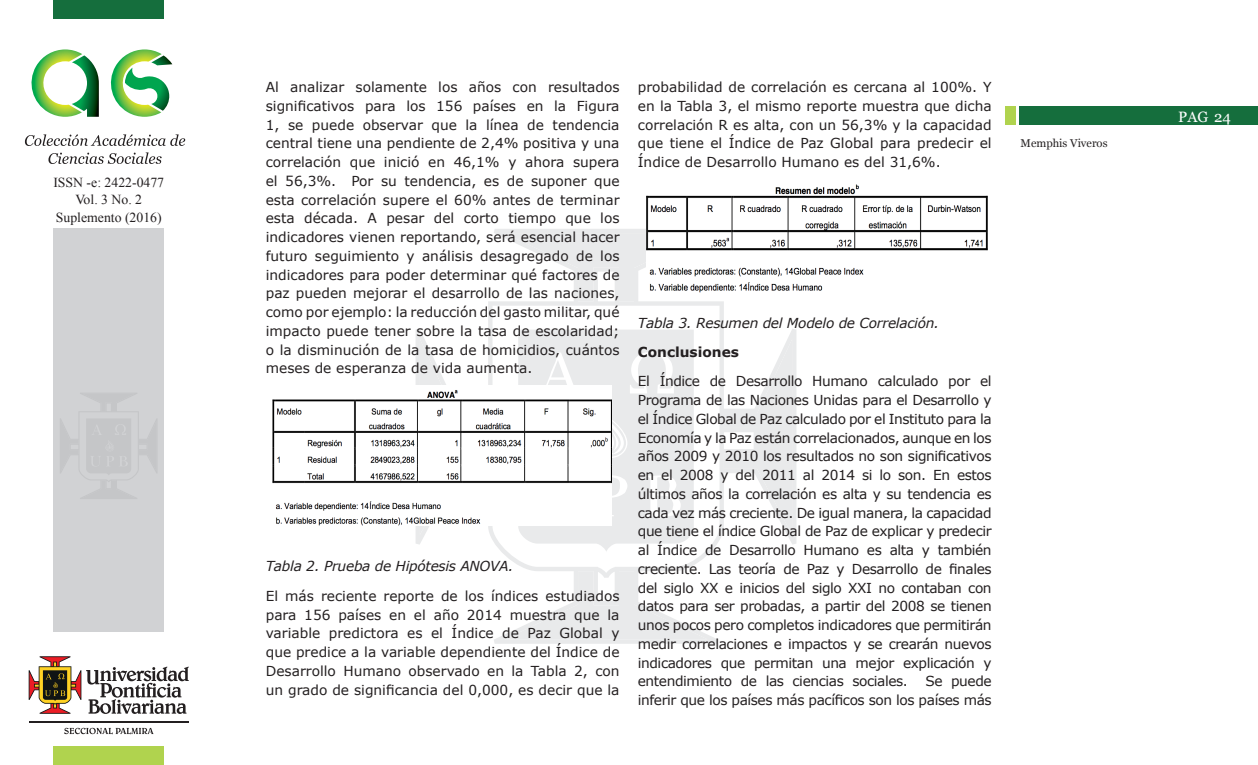
<style>
.page{position:relative;width:1258px;height:765px;background:#fff}
.page>*{position:absolute;margin:0;border:0;box-sizing:border-box;transform-origin:0 0}
.t1{font:15px "Georgia";color:#fff}
.Cuerpo_2{font:13.75px/18.8px "Verdana";color:#231f20;text-align:justify}
.Cuerpo_2-2{font:italic 13.75px "Verdana";letter-spacing:-.02em;color:#231f20}
.Cuerpo_2-3{font:13.75px/18.8px "Verdana";letter-spacing:-.03em;color:#231f20;text-align:right}
.t2{font:13.75px/17.5px "Times New Roman";color:#231f20;text-align:center}
.Cuerpo_2-4{font:700 13.75px "Verdana";color:#231f20}
.t3{font:11.25px "Georgia";color:#231f20}
</style>
<div class="page">
<div style="left:54px;top:229px;width:110px;height:403px;background:#d1d2d4"></div>
<div style="left:54px;top:0;width:110px;height:18px;background:#156e3d"></div>
<div style="left:1020px;top:107px;width:238px;height:18px;background:#156e3d"></div>
<div style="left:1006px;top:107px;width:10px;height:18px;background:#b0d34e"></div>
<div style="left:54px;top:747px;width:110px;height:18px;background:#b0d34e"></div>
<svg style="left:29px;top:656px;width:160px;height:58px"></svg>
<svg style="left:64px;top:728px;width:89px;height:6px"></svg>
<hr style="left:29px;top:721px;width:160px;height:1px;background:#231f20">
<svg style="left:60px;top:393px;width:97px;height:106px"></svg>
<svg style="left:416px;top:229px;width:380px;height:415px"></svg>
<svg style="left:518px;top:330px;width:176px;height:222px;background:#ececed"></svg>
<svg style="left:657px;top:477px;width:16px;height:37px"></svg>
<svg style="left:551px;top:360px;width:13px;height:17px"></svg>
<svg style="left:110px;top:49px;width:62px;height:68px"></svg>
<svg style="left:31px;top:49px;width:68px;height:68px"></svg>
<svg style="left:25px;top:134px;width:160px;height:12px"></svg>
<svg style="left:48px;top:152px;width:114px;height:12px"></svg>
<img style="left:273px;top:386px;width:339px;height:140px">
<img style="left:647px;top:184px;width:340px;height:108px">
<p class="t2" style="left:53px;top:173px;width:112px">ISSN -e: 2422-0477<br>Vol. 3 No. 2<br>Suplemento (2016)</p>
<p class="Cuerpo_2" style="left:266px;top:77px;width:355px">Al analizar solamente los años con resultados significativos para los 156 países en la Figura 1, se puede observar que la línea de tendencia central tiene una pendiente de 2,4% positiva y una correlación que inició en 46,1% y ahora supera el 56,3%. Por su tendencia, es de suponer que esta correlación supere el 60% antes de terminar esta década. A pesar del corto tiempo que los indicadores vienen reportando, será esencial hacer futuro seguimiento y análisis desagregado de los indicadores para poder determinar qué factores de paz pueden mejorar el desarrollo de las naciones, como por ejemplo: la reducción del gasto militar, qué impacto puede tener sobre la tasa de escolaridad; o la disminución de la tasa de homicidios, cuántos meses de esperanza de vida aumenta.</p>
<p class="Cuerpo_2-2" style="left:266px;top:557px;width:249px">Tabla 2. Prueba de Hipótesis ANOVA.</p>
<p class="Cuerpo_2" style="left:266px;top:586px;width:355px">El más reciente reporte de los índices estudiados para 156 países en el año 2014 muestra que la variable predictora es el Índice de Paz Global y que predice a la variable dependiente del Índice de Desarrollo Humano observado en la Tabla 2, con un grado de significancia del 0,000, es decir que la</p>
<p class="Cuerpo_2" style="left:638px;top:77px;width:355px">probabilidad de correlación es cercana al 100%. Y en la Tabla 3, el mismo reporte muestra que dicha correlación R es alta, con un 56,3% y la capacidad que tiene el Índice de Paz Global para predecir el Índice de Desarrollo Humano es del 31,6%.</p>
<p class="Cuerpo_2-2" style="left:638px;top:313px;width:303px">Tabla 3. Resumen del Modelo de Correlación.</p>
<p class="Cuerpo_2-4" style="left:638px;top:342px;width:103px">Conclusiones</p>
<p class="Cuerpo_2" style="left:638px;top:372px;width:355px">El Índice de Desarrollo Humano calculado por el Programa de las Naciones Unidas para el Desarrollo y el Índice Global de Paz calculado por el Instituto para la Economía y la Paz están correlacionados, aunque en los años 2009 y 2010 los resultados no son significativos en el 2008 y del 2011 al 2014 si lo son. En estos últimos años la correlación es alta y su tendencia es cada vez más creciente. De igual manera, la capacidad que tiene el índice Global de Paz de explicar y predecir al Índice de Desarrollo Humano es alta y también creciente. Las teoría de Paz y Desarrollo de finales del siglo XX e inicios del siglo XXI no contaban con datos para ser probadas, a partir del 2008 se tienen unos pocos pero completos indicadores que permitirán medir correlaciones e impactos y se crearán nuevos indicadores que permitan una mejor explicación y entendimiento de las ciencias sociales.</p>
<p class="Cuerpo_2-3" style="left:638px;top:672px;width:355px">Se puede<br>inferir que los países más pacíficos son los países más</p>
<p class="t3" style="left:1020px;top:135px;width:88px">Memphis Viveros</p>
<p class="t1" style="left:1178px;top:105px;width:54px">PAG 24</p>
</div>
